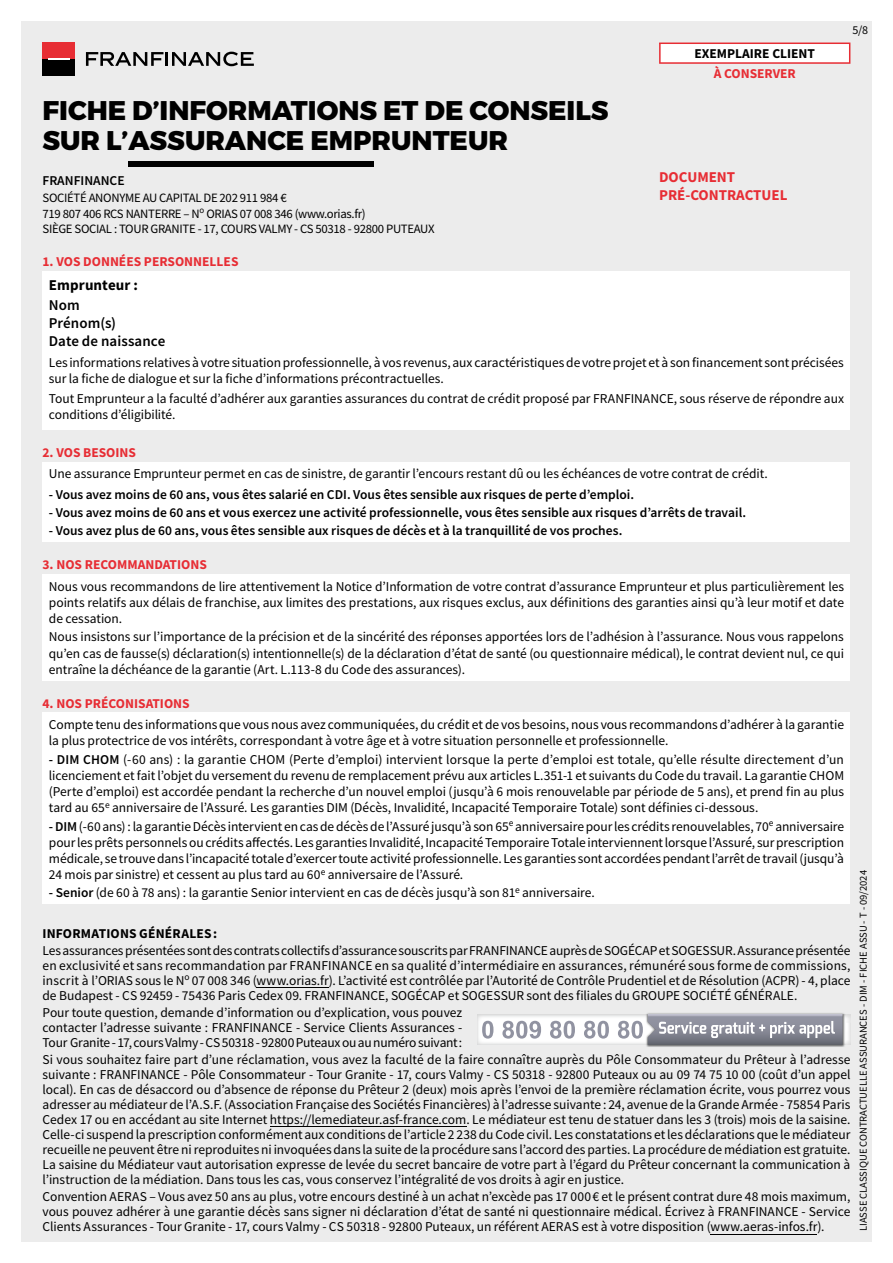
<style>
.page{position:relative;width:893px;height:1263px;background:#fff}
.page>*{position:absolute;margin:0;border:0;box-sizing:border-box;transform-origin:0 0}
.t1{font:800 27px/30px "Montserrat";color:#000}
.t2{font:600 15px/18px "Source Sans Pro";letter-spacing:.005em;color:#000}
.t3{font:700 15px/18px "Source Sans Pro";color:#e72d34}
.t4{font:700 15px "Source Sans Pro";letter-spacing:.005em;color:#000}
.t5{font:13.5px/15px "Source Sans Pro";letter-spacing:-.005em;color:#000;text-align:justify}
.t6{font:600 13.5px "Source Sans Pro";color:#000}
.t7{font:700 13.5px "Source Sans Pro";color:#e72d34}
.t8{font:700 13.5px "Source Sans Pro";color:#000}
.t9{font:12.75px/15.3px "Source Sans Pro";letter-spacing:-.025em;color:#000}
.t10{font:12px "Source Sans Pro";color:#000}
.t11{font:10.5px "Source Sans Pro";color:#000}
.s1{font-weight:600}
</style>
<div class="page">
<div style="left:21px;top:21px;width:851px;height:1221px;background:#ececec"></div>
<svg style="left:86px;top:52px;width:168px;height:14px"></svg>
<div style="left:43px;top:43px;width:32px;height:16px;background:#e72d34"></div>
<div style="left:43px;top:59px;width:32px;height:16px;background:#000"></div>
<hr style="left:48px;top:58px;width:22px;height:2px;background:#fff">
<svg style="left:659px;top:43px;width:191px;height:21px;background:#fbe3e3"></svg>
<div style="left:128px;top:161px;width:245px;height:6px;background:#000"></div>
<div style="left:43px;top:462px;width:807px;height:80px;background:#fff"></div>
<div style="left:43px;top:574px;width:807px;height:106px;background:#fff"></div>
<div style="left:43px;top:712px;width:807px;height:192px;background:#fff"></div>
<div style="left:43px;top:271px;width:807px;height:158px;background:#fff"></div>
<hr style="left:257px;top:987px;width:72px;height:1px;background:#000">
<hr style="left:270px;top:1127px;width:196px;height:1px;background:#000">
<hr style="left:710px;top:1234px;width:107px;height:1px;background:#000">
<img style="left:477px;top:1015px;width:373px;height:29px">
<svg style="left:482px;top:1021px;width:11px;height:17px"></svg>
<svg style="left:502px;top:1021px;width:39px;height:17px"></svg>
<svg style="left:550px;top:1021px;width:25px;height:17px"></svg>
<svg style="left:584px;top:1021px;width:25px;height:17px"></svg>
<img style="left:646px;top:1013px;width:200px;height:34px">
<svg style="left:618px;top:1014px;width:225px;height:31px;background:#a0a1ab"></svg>
<p class="t8" style="left:694px;top:45px;width:122px">EXEMPLAIRE CLIENT</p>
<p class="t7" style="left:714px;top:64px;width:84px">À CONSERVER</p>
<p class="t10" style="left:852px;top:22px;width:17px">5/8</p>
<h1 class="t1" style="left:43px;top:96px;width:568px">FICHE D’INFORMATIONS ET DE CONSEILS<br>SUR L’ASSURANCE EMPRUNTEUR</h1>
<p class="t6" style="left:43px;top:172px;width:84px">FRANFINANCE</p>
<p class="t9" style="left:43px;top:190px;width:394px">SOCIÉTÉ ANONYME AU CAPITAL DE 202 911 984 €<br>719 807 406 RCS NANTERRE – N<sup>o</sup> ORIAS 07 008 346 (www.orias.fr)<br>SIÈGE SOCIAL : TOUR GRANITE - 17, COURS VALMY - CS 50318 - 92800 PUTEAUX</p>
<p class="t3" style="left:659px;top:168px;width:130px">DOCUMENT<br>PRÉ-CONTRACTUEL</p>
<p class="t7" style="left:43px;top:252px;width:197px">1. VOS DONNÉES PERSONNELLES</p>
<p class="t4" style="left:49px;top:275px;width:91px">Emprunteur :</p>
<p class="t2" style="left:49px;top:296px;width:118px">Nom<br>Prénom(s)<br>Date de naissance</p>
<p class="t5" style="left:49px;top:354px;width:796px;line-height:16.2px">Les informations relatives à votre situation professionnelle, à vos revenus, aux caractéristiques de votre projet et à son financement sont précisées sur la fiche de dialogue et sur la fiche d’informations précontractuelles.</p>
<p class="t5" style="left:49px;top:390px;width:797px;line-height:16.2px">Tout Emprunteur a la faculté d’adhérer aux garanties assurances du contrat de crédit proposé par FRANFINANCE, sous réserve de répondre aux conditions d’éligibilité.</p>
<p class="t7" style="left:43px;top:443px;width:95px">2. VOS BESOINS</p>
<p class="t5" style="left:49px;top:466px;width:720px">Une assurance Emprunteur permet en cas de sinistre, de garantir l’encours restant dû ou les échéances de votre contrat de crédit.</p>
<p class="t6" style="left:49px;top:485px;width:587px">- Vous avez moins de 60 ans, vous êtes salarié en CDI. Vous êtes sensible aux risques de perte d’emploi.</p>
<p class="t6" style="left:49px;top:504px;width:699px">- Vous avez moins de 60 ans et vous exercez une activité professionnelle, vous êtes sensible aux risques d’arrêts de travail.</p>
<p class="t6" style="left:49px;top:522px;width:575px">- Vous avez plus de 60 ans, vous êtes sensible aux risques de décès et à la tranquillité de vos proches.</p>
<p class="t7" style="left:43px;top:555px;width:166px">3. NOS RECOMMANDATIONS</p>
<p class="t5" style="left:49px;top:578px;width:797px;line-height:16.2px">Nous vous recommandons de lire attentivement la Notice d’Information de votre contrat d’assurance Emprunteur et plus particulièrement les points relatifs aux délais de franchise, aux limites des prestations, aux risques exclus, aux définitions des garanties ainsi qu’à leur motif et date de cessation.</p>
<p class="t5" style="left:49px;top:629px;width:797px;line-height:16.2px">Nous insistons sur l’importance de la précision et de la sincérité des réponses apportées lors de l’adhésion à l’assurance. Nous vous rappelons qu’en cas de fausse(s) déclaration(s) intentionnelle(s) de la déclaration d’état de santé (ou questionnaire médical), le contrat devient nul, ce qui entraîne la déchéance de la garantie (Art. L.113-8 du Code des assurances).</p>
<p class="t7" style="left:43px;top:694px;width:149px">4. NOS PRÉCONISATIONS</p>
<p class="t5" style="left:49px;top:716px;width:797px;line-height:16.2px">Compte tenu des informations que vous nous avez communiquées, du crédit et de vos besoins, nous vous recommandons d’adhérer à la garantie la plus protectrice de vos intérêts, correspondant à votre âge et à votre situation personnelle et professionnelle.</p>
<p class="t5" style="left:49px;top:751px;width:797px;line-height:16.2px"><span class="s1">- DIM CHOM</span> (-60 ans) : la garantie CHOM (Perte d’emploi) intervient lorsque la perte d’emploi est totale, qu’elle résulte directement d’un licenciement et fait l’objet du versement du revenu de remplacement prévu aux articles L.351-1 et suivants du Code du travail. La garantie CHOM (Perte d’emploi) est accordée pendant la recherche d’un nouvel emploi (jusqu’à 6 mois renouvelable par période de 5 ans), et prend fin au plus tard au 65<sup>e</sup> anniversaire de l’Assuré. Les garanties DIM (Décès, Invalidité, Incapacité Temporaire Totale) sont définies ci-dessous.</p>
<p class="t5" style="left:49px;top:818px;width:797px;line-height:16.2px"><span class="s1">- DIM</span> (-60 ans) : la garantie Décès intervient en cas de décès de l’Assuré jusqu’à son 65<sup>e</sup> anniversaire pour les crédits renouvelables, 70<sup>e</sup> anniversaire pour les prêts personnels ou crédits affectés. Les garanties Invalidité, Incapacité Temporaire Totale interviennent lorsque l’Assuré, sur prescription médicale, se trouve dans l’incapacité totale d’exercer toute activité professionnelle. Les garanties sont accordées pendant l’arrêt de travail (jusqu’à 24 mois par sinistre) et cessent au plus tard au 60<sup>e</sup> anniversaire de l’Assuré.</p>
<p class="t5" style="left:49px;top:885px;width:547px"><span class="s1">- Senior</span> (de 60 à 78 ans) : la garantie Senior intervient en cas de décès jusqu’à son 81<sup>e</sup> anniversaire.</p>
<p class="t8" style="left:43px;top:924px;width:176px">INFORMATIONS GÉNÉRALES :</p>
<p class="t5" style="left:43px;top:943px;width:809px">Les assurances présentées sont des contrats collectifs d’assurance souscrits par FRANFINANCE auprès de SOGÉCAP et SOGESSUR. Assurance présentée en exclusivité et sans recommandation par FRANFINANCE en sa qualité d’intermédiaire en assurances, rémunéré sous forme de commissions, inscrit à l’ORIAS sous le N<sup>o</sup> 07 008 346 (www.orias.fr). L’activité est contrôlée par l’Autorité de Contrôle Prudentiel et de Résolution (ACPR) - 4, place de Budapest - CS 92459 - 75436 Paris Cedex 09. FRANFINANCE, SOGÉCAP et SOGESSUR sont des filiales du GROUPE SOCIÉTÉ GÉNÉRALE.</p>
<p class="t5" style="left:43px;top:1005px;width:421px">Pour toute question, demande d’information ou d’explication, vous pouvez contacter l’adresse suivante : FRANFINANCE - Service Clients Assurances - Tour Granite - 17, cours Valmy - CS 50318 - 92800 Puteaux ou au numéro suivant :</p>
<p class="t5" style="left:43px;top:1052px;width:810px">Si vous souhaitez faire part d’une réclamation, vous avez la faculté de la faire connaître auprès du Pôle Consommateur du Prêteur à l’adresse suivante : FRANFINANCE - Pôle Consommateur - Tour Granite - 17, cours Valmy - CS 50318 - 92800 Puteaux ou au 09 74 75 10 00 (coût d’un appel local). En cas de désaccord ou d’absence de réponse du Prêteur 2 (deux) mois après l’envoi de la première réclamation écrite, vous pourrez vous adresser au médiateur de l’A.S.F. (Association Française des Sociétés Financières) à l’adresse suivante : 24, avenue de la Grande Armée - 75854 Paris Cedex 17 ou en accédant au site Internet https://lemediateur.asf-france.com. Le médiateur est tenu de statuer dans les 3 (trois) mois de la saisine.<br>Celle-ci suspend la prescription conformément aux conditions de l’article 2 238 du Code civil. Les constatations et les déclarations que le médiateur recueille ne peuvent être ni reproduites ni invoquées dans la suite de la procédure sans l’accord des parties. La procédure de médiation est gratuite.<br>La saisine du Médiateur vaut autorisation expresse de levée du secret bancaire de votre part à l’égard du Prêteur concernant la communication à l’instruction de la médiation. Dans tous les cas, vous conservez l’intégralité de vos droits à agir en justice.</p>
<p class="t5" style="left:43px;top:1189px;width:809px">Convention AERAS – Vous avez 50 ans au plus, votre encours destiné à un achat n’excède pas 17 000 € et le présent contrat dure 48 mois maximum, vous pouvez adhérer à une garantie décès sans signer ni déclaration d’état de santé ni questionnaire médical. Écrivez à FRANFINANCE - Service Clients Assurances - Tour Granite - 17, cours Valmy - CS 50318 - 92800 Puteaux, un référent AERAS est à votre disposition (www.aeras-infos.fr).</p>
<p class="t11" style="left:857px;top:1231px;width:362px;rotate:-90deg">LIASSE CLASSIQUE CONTRACTUELLE ASSURANCES - DIM - FICHE ASSU - T - 09/2024</p>
</div>
